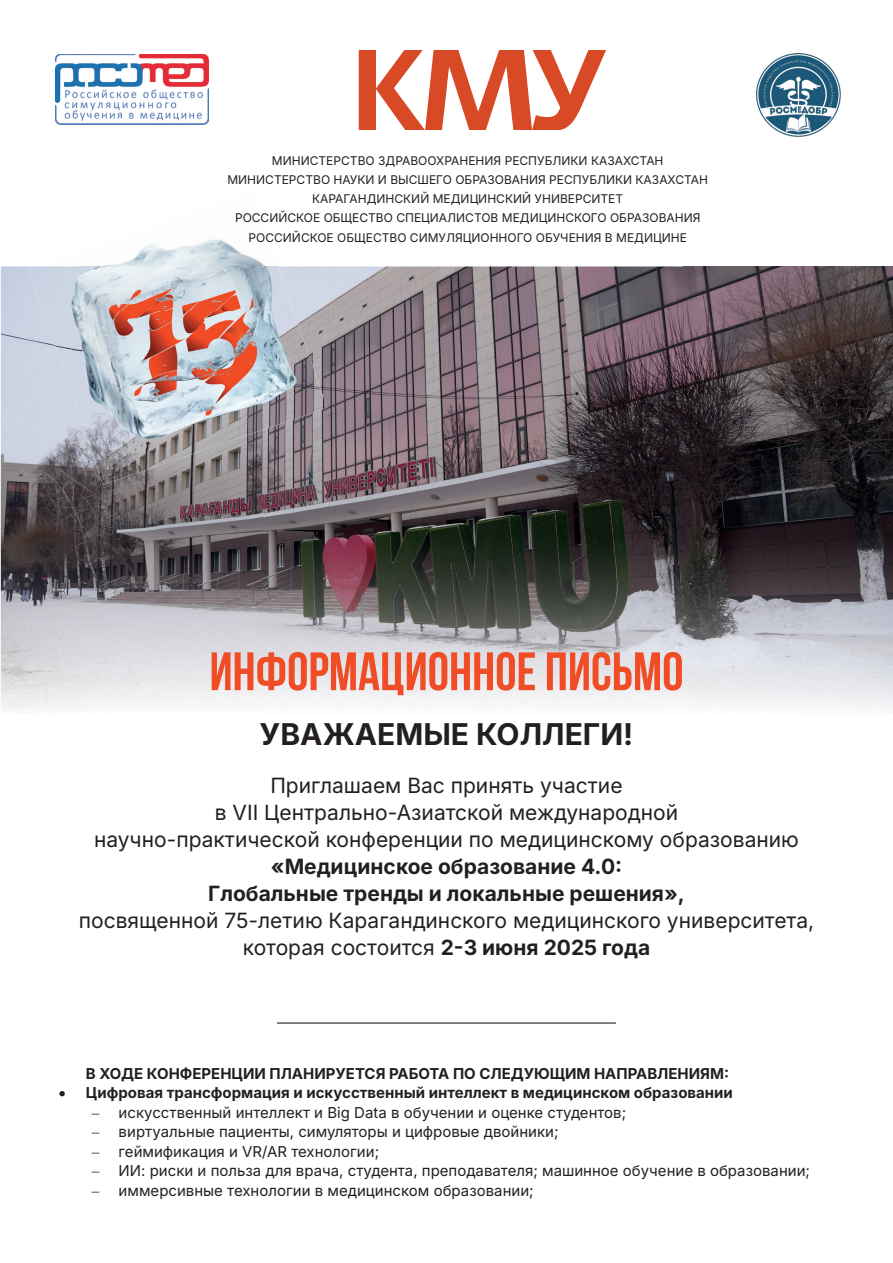
<style>
.page{position:relative;width:893px;height:1263px;background:#fff}
.page>*{position:absolute;margin:0;border:0;box-sizing:border-box;transform-origin:0 0}
.t1{font:700 54px "Bebas Neue";color:#f04d26}
.t2{font:700 30px "Inter";color:#231f20}
.t3{font:21px/27px "Inter";color:#231f20;text-align:center}
.t4{font:700 21px/27px "Inter";color:#231f20;text-align:center}
.t5{font:15px "Inter";color:#231f20}
.t6{font:700 15px "Inter";color:#231f20}
.t7{font:12px/19.2px "Inter";color:#231f20;text-align:center}
.s1{font-weight:700}
</style>
<div class="page">
<img style="left:1px;top:266px;width:52px;height:445px">
<img style="left:263px;top:266px;width:630px;height:442px">
<img style="left:53px;top:415px;width:52px;height:294px">
<img style="left:158px;top:485px;width:105px;height:223px">
<img style="left:105px;top:485px;width:53px;height:222px">
<svg style="left:359px;top:50px;width:247px;height:79px"></svg>
<img style="left:104px;top:239px;width:161px;height:27px">
<img style="left:78px;top:266px;width:200px;height:219px">
<div style="left:29px;top:266px;width:50px;height:149px;background:#ccd5e2"></div>
<img style="left:277px;top:266px;width:50px;height:159px">
<img style="left:56px;top:54px;width:152px;height:70px">
<img style="left:757px;top:53px;width:83px;height:83px">
<hr style="left:277px;top:1022px;width:339px;height:1px;background:#231f20">
<p class="t7" style="left:227px;top:150px;width:482px">МИНИСТЕРСТВО ЗДРАВООХРАНЕНИЯ РЕСПУБЛИКИ КАЗАХСТАН МИНИСТЕРСТВО НАУКИ И ВЫСШЕГО ОБРАЗОВАНИЯ РЕСПУБЛИКИ КАЗАХСТАН КАРАГАНДИНСКИЙ МЕДИЦИНСКИЙ УНИВЕРСИТЕТ<br>РОССИЙСКОЕ ОБЩЕСТВО СПЕЦИАЛИСТОВ МЕДИЦИНСКОГО ОБРАЗОВАНИЯ РОССИЙСКОЕ ОБЩЕСТВО СИМУЛЯЦИОННОГО ОБУЧЕНИЯ В МЕДИЦИНЕ</p>
<h1 class="t1" style="left:209px;top:642px;width:476px">ИНФОРМАЦИОННОЕ ПИСЬМО</h1>
<h2 class="t2" style="left:260px;top:711px;width:375px">УВАЖАЕМЫЕ КОЛЛЕГИ!</h2>
<h3 class="t3" style="left:94px;top:771px;width:706px">Приглашаем Вас принять участие<br>в VII Центрально-Азиатской международной<br>научно-практической конференции по медицинскому образованию</h3>
<h3 class="t4" style="left:208px;top:852px;width:478px">«Медицинское образование 4.0:<br>Глобальные тренды и локальные решения»,</h3>
<h3 class="t3" style="left:79px;top:906px;width:737px">посвященной 75-летию Карагандинского медицинского университета, которая состоится <span class="s1">2-3 июня 2025 года</span></h3>
<p class="t6" style="left:86px;top:1062px;width:645px">В ХОДЕ КОНФЕРЕНЦИИ ПЛАНИРУЕТСЯ РАБОТА ПО СЛЕДУЮЩИМ НАПРАВЛЕНИЯМ:</p>
<p class="t6" style="left:59px;top:1081px;width:675px">• Цифровая трансформация и искусственный интеллект в медицинском образовании</p>
<p class="t5" style="left:119px;top:1101px;width:509px">искусственный интеллект и Big Data в обучении и оценке студентов;</p>
<p class="t5" style="left:119px;top:1120px;width:441px">виртуальные пациенты, симуляторы и цифровые двойники;</p>
<p class="t5" style="left:119px;top:1140px;width:262px">геймификация и VR/AR технологии;</p>
<p class="t5" style="left:119px;top:1159px;width:693px">ИИ: риски и польза для врача, студента, преподавателя; машинное обучение в образовании;</p>
<p class="t5" style="left:119px;top:1179px;width:417px">иммерсивные технологии в медицинском образовании;</p>
</div>
